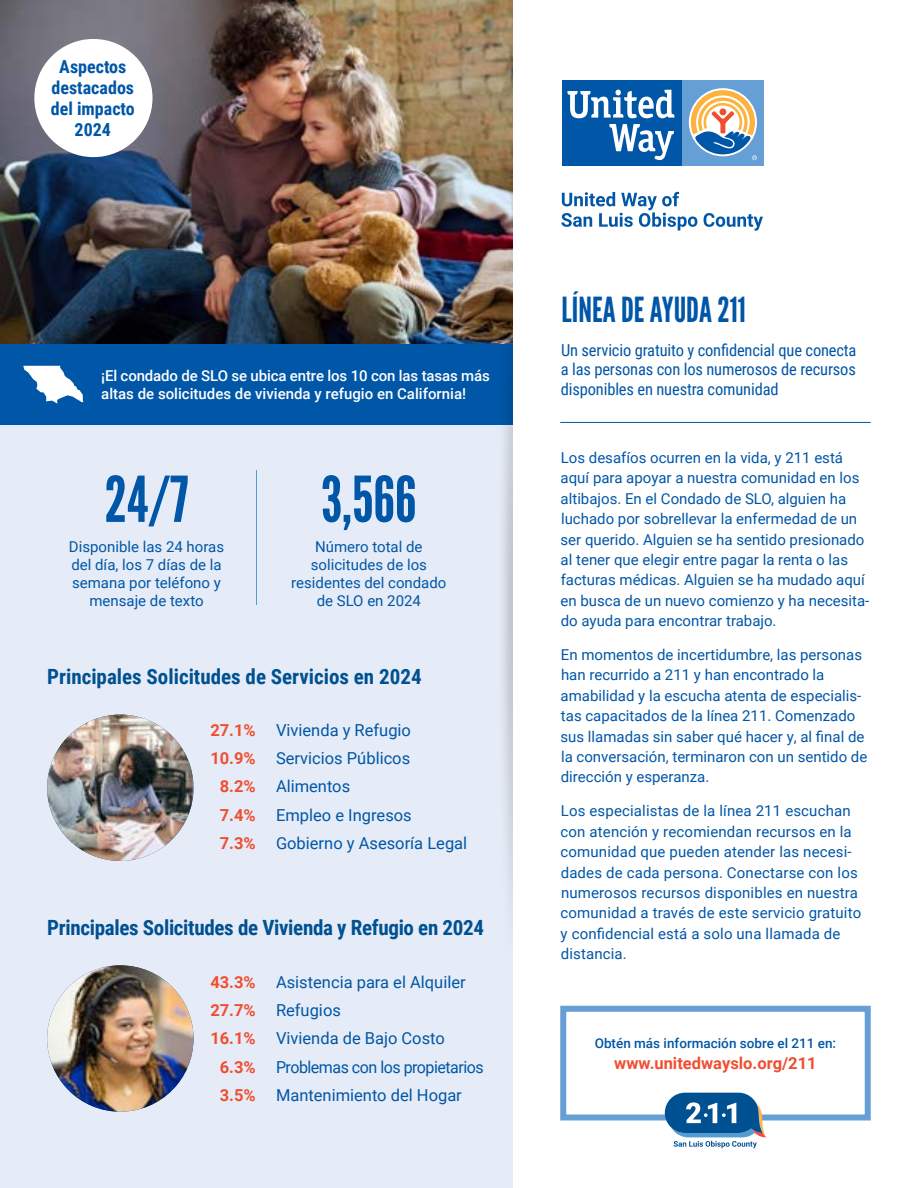
<style>
.page{position:relative;width:918px;height:1188px;background:#fff}
.page>*{position:absolute;margin:0;border:0;box-sizing:border-box;transform-origin:0 0}
.t1{font:63px "League Gothic";color:#0056a7}
.t2{font:34.5px "League Gothic";color:#0056a7}
.t3{font:700 21px "Roboto Condensed";letter-spacing:-.015em;color:#005191}
.t4{font:700 18px/20.9px "Roboto Condensed";color:#0056a7;text-align:center}
.t5{font:16.5px/28.3px "Roboto";color:#0056a7}
.t6{font:16.5px/19.8px "Roboto Condensed";letter-spacing:-.01em;color:#0056a7;text-align:justify}
.t7{font:700 16.5px/28.3px "Roboto";color:#f04e31;text-align:center}
.t8{font:15px/20.4px "Roboto";color:#0056a7}
.t9{font:500 15px/18.6px "Roboto";color:#fff}
.t10{font:500 13.5px "Roboto";color:#0056a7}
</style>
<div class="page">
<div style="left:0;top:0;width:513px;height:1188px;background:#e6ecf7"></div>
<hr style="left:560px;top:422px;width:311px;height:1px;background:#0056a7">
<svg style="left:561px;top:192px;width:136px;height:39px"></svg>
<svg style="left:704px;top:213px;width:59px;height:18px"></svg>
<div style="left:682px;top:80px;width:82px;height:86px;background:#669fd5"></div>
<div style="left:562px;top:80px;width:120px;height:86px;background:#0056a7"></div>
<svg style="left:567px;top:90px;width:107px;height:70px"></svg>
<svg style="left:691px;top:90px;width:66px;height:70px"></svg>
<div style="left:560px;top:1006px;width:311px;height:114px;border:6px solid #669fd5"></div>
<img style="left:0;top:0;width:513px;height:344px">
<svg style="left:665px;top:1093px;width:101px;height:55px"></svg>
<div style="left:0;top:344px;width:513px;height:81px;background:#0056a7"></div>
<svg style="left:23px;top:366px;width:60px;height:38px"></svg>
<hr style="left:256px;top:470px;width:1px;height:135px;background:#539ed0">
<div style="left:34px;top:39px;width:119px;height:118px;background:#fff;border-radius:50%"></div>
<img style="left:496px;top:234px;width:17px;height:665px">
<img style="left:47px;top:715px;width:147px;height:146px;border-radius:73px">
<img style="left:47px;top:965px;width:147px;height:147px;border-radius:73px">
<p class="t4" style="left:51px;top:56px;width:85px">Aspectos destacados del impacto<br>2024</p>
<p class="t9" style="left:101px;top:366px;width:390px">¡El condado de SLO se ubica entre los 10 con las tasas más altas de solicitudes de vivienda y refugio en California!</p>
<h1 class="t1" style="left:105px;top:462px;width:85px">24/7</h1>
<p class="t8" style="left:69px;top:537px;width:157px;line-height:18px;text-align:center">Disponible las 24 horas del día, los 7 días de la semana por teléfono y mensaje de texto</p>
<h1 class="t1" style="left:321px;top:462px;width:97px">3,566</h1>
<p class="t8" style="left:291px;top:537px;width:157px;line-height:18px;text-align:center">Número total de solicitudes de los residentes del condado de SLO en 2024</p>
<h3 class="t3" style="left:47px;top:662px;width:376px">Principales Solicitudes de Servicios en 2024</h3>
<p class="t7" style="left:210px;top:715px;width:47px">27.1%<br>10.9%<br>8.2%<br>7.4%<br>7.3%</p>
<p class="t5" style="left:276px;top:715px;width:193px">Vivienda y Refugio<br>Servicios Públicos<br>Alimentos<br>Empleo e Ingresos<br>Gobierno y Asesoría Legal</p>
<h3 class="t3" style="left:47px;top:913px;width:438px">Principales Solicitudes de Vivienda y Refugio en 2024</h3>
<p class="t7" style="left:210px;top:967px;width:47px">43.3%<br>27.7%<br>16.1%<br>6.3%<br>3.5%</p>
<p class="t5" style="left:276px;top:967px;width:209px">Asistencia para el Alquiler<br>Refugios<br>Vivienda de Bajo Costo<br>Problemas con los propietarios<br>Mantenimiento del Hogar</p>
<h2 class="t2" style="left:562px;top:290px;width:186px">LÍNEA DE AYUDA 211</h2>
<p class="t6" style="left:561px;top:339px;width:297px">Un servicio gratuito y confidencial que conecta a las personas con los numerosos de recursos disponibles en nuestra comunidad</p>
<p class="t8" style="left:561px;top:447px;width:310px">Los desafíos ocurren en la vida, y 211 está aquí para apoyar a nuestra comunidad en los altibajos. En el Condado de SLO, alguien ha luchado por sobrellevar la enfermedad de un ser querido. Alguien se ha sentido presionado al tener que elegir entre pagar la renta o las facturas médicas. Alguien se ha mudado aquí en busca de un nuevo comienzo y ha necesita&shy;do ayuda para encontrar trabajo.</p>
<p class="t8" style="left:561px;top:644px;width:308px">En momentos de incertidumbre, las personas han recurrido a 211 y han encontrado la amabilidad y la escucha atenta de especialis&shy;tas capacitados de la línea 211. Comenzado sus llamadas sin saber qué hacer y, al final de la conversación, terminaron con un sentido de dirección y esperanza.</p>
<p class="t8" style="left:561px;top:800px;width:302px">Los especialistas de la línea 211 escuchan con atención y recomiendan recursos en la comunidad que pueden atender las necesi&shy;dades de cada persona. Conectarse con los numerosos recursos disponibles en nuestra comunidad a través de este servicio gratuito y confidencial está a solo una llamada de distancia.</p>
<p class="t10" style="left:595px;top:1034px;width:243px">Obtén más información sobre el 211 en:</p>
<p class="t7" style="left:614px;top:1048px;width:204px">www.unitedwayslo.org/211</p>
</div>
